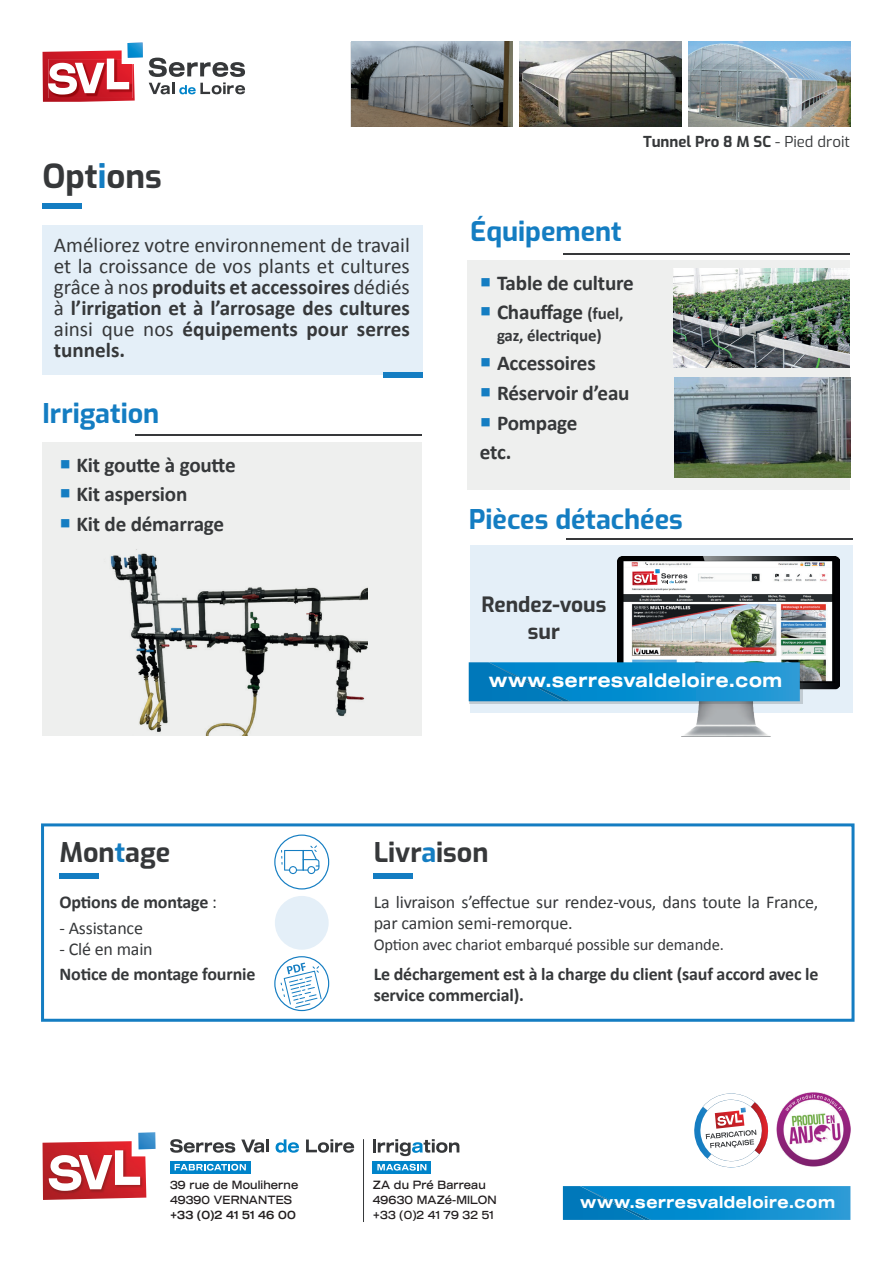
<style>
.page{position:relative;width:893px;height:1263px;background:#fff}
.page>*{position:absolute;margin:0;border:0;box-sizing:border-box;transform-origin:0 0}
.t1{font:700 33px "Exo";color:#36383a}
.t2{font:700 27px "Exo";color:#147dc2}
.t3{font:700 27px "Exo";color:#36383a}
.t4{font:21.15px/21.1px "Calibri";color:#36383a;text-align:justify}
.t5{font:700 21.15px/29.7px "Calibri";letter-spacing:-.01em;color:#36383a}
.t6{font:700 21px/27px "Exo";color:#36383a;text-align:center}
.t7{font:19.05px "Sequel 100 Wide 65 Wide";letter-spacing:.04em;color:#fff;scale:.9 1}
.t8{font:700 18px/21px "Calibri";letter-spacing:-.01em;color:#36383a}
.t9{font:18px/21px "Calibri";letter-spacing:-.01em;color:#36383a}
.t10{font:700 16.95px "Calibri";letter-spacing:-.01em;color:#36383a}
.t11{font:16.5px "Calibri";letter-spacing:-.01em;color:#36383a}
.t12{font:16.5px "Sequel 100 Wide 65 Wide";letter-spacing:.04em;color:#fff;scale:.9 1}
.t13{font:700 15px "Exo";color:#36383a}
.t14{font:11.7px/15px "Sequel 100 Wide 45 Wide";letter-spacing:.01em;color:#231f20;scale:.9 1}
.t15{font:11.7px "Sequel 100 Wide 55 Wide";letter-spacing:.01em;color:#231f20;scale:.9 1}
.s1{color:#147dc2}
.s2{font-weight:700}
.s3{font-weight:400}
.s4{font-size:16.95px}
</style>
<div class="page">
<svg style="left:43px;top:43px;width:100px;height:59px"></svg>
<svg style="left:149px;top:58px;width:96px;height:36px"></svg>
<div style="left:467px;top:261px;width:382px;height:229px;background:#eeefee"></div>
<div style="left:43px;top:442px;width:379px;height:294px;background:#eeefee"></div>
<div style="left:43px;top:203px;width:39px;height:6px;background:#147dc2"></div>
<div style="left:43px;top:225px;width:380px;height:150px;background:#e4eff8"></div>
<div style="left:383px;top:373px;width:40px;height:5px;background:#147dc2"></div>
<div style="left:470px;top:546px;width:383px;height:167px;background:#e4eff8"></div>
<img style="left:618px;top:556px;width:222px;height:180px">
<svg style="left:469px;top:663px;width:334px;height:40px"></svg>
<svg style="left:469px;top:662px;width:331px;height:39px;background:#0d8ccc"></svg>
<div style="left:630px;top:568px;width:58px;height:18px;background:#fff"></div>
<svg style="left:632px;top:569px;width:55px;height:16px"></svg>
<img style="left:43px;top:1141px;width:103px;height:59px">
<img style="left:138px;top:1132px;width:18px;height:17px">
<svg style="left:49px;top:1150px;width:91px;height:41px"></svg>
<svg style="left:170px;top:1139px;width:65px;height:14px"></svg>
<svg style="left:241px;top:1139px;width:28px;height:14px"></svg>
<svg style="left:276px;top:1139px;width:23px;height:14px"></svg>
<svg style="left:306px;top:1139px;width:48px;height:14px"></svg>
<div style="left:170px;top:1161px;width:81px;height:12px;background:#0084ca"></div>
<svg style="left:175px;top:1164px;width:71px;height:6px"></svg>
<hr style="left:363px;top:1139px;width:1px;height:83px;background:#36383a">
<svg style="left:563px;top:1186px;width:287px;height:34px;background:#0c8ccc"></svg>
<svg style="left:373px;top:1139px;width:86px;height:17px"></svg>
<svg style="left:373px;top:1161px;width:58px;height:12px"></svg>
<svg style="left:377px;top:1164px;width:49px;height:6px"></svg>
<svg style="left:694px;top:1093px;width:75px;height:75px"></svg>
<div style="left:274px;top:956px;width:55px;height:55px;border:1px solid #147dc2;border-radius:50%"></div>
<hr style="left:563px;top:253px;width:287px;height:2px;background:#36383a">
<img style="left:673px;top:268px;width:176px;height:100px">
<hr style="left:135px;top:434px;width:287px;height:2px;background:#36383a">
<img style="left:674px;top:378px;width:176px;height:99px">
<img style="left:110px;top:549px;width:257px;height:186px">
<hr style="left:566px;top:538px;width:287px;height:2px;background:#36383a">
<div style="left:41px;top:823px;width:813px;height:199px;border:3px solid #147dc2"></div>
<div style="left:60px;top:873px;width:39px;height:5px;background:#147dc2"></div>
<div style="left:374px;top:873px;width:39px;height:5px;background:#147dc2"></div>
<div style="left:275px;top:896px;width:54px;height:54px;background:#e4eff8;border-radius:50%"></div>
<div style="left:274px;top:834px;width:55px;height:55px;border:1px solid #147dc2;border-radius:50%"></div>
<svg style="left:281px;top:962px;width:41px;height:46px"></svg>
<svg style="left:281px;top:845px;width:38px;height:29px"></svg>
<img style="left:776px;top:1092px;width:74px;height:74px">
<img style="left:519px;top:42px;width:162px;height:85px">
<img style="left:688px;top:42px;width:162px;height:85px">
<img style="left:351px;top:42px;width:161px;height:85px">
<h1 class="t1" style="left:43px;top:151px;width:121px">Opt<span class="s1">i</span>ons</h1>
<p class="t4" style="left:54px;top:233px;width:358px">Améliorez votre environnement de travail et la croissance de vos plants et cultures grâce à nos <span class="s2">produits et accessoires</span> dédiés à <span class="s2">l’irrigation et à l’arrosage des cultures </span>ainsi que nos <span class="s2">équipements pour serres tunnels.</span></p>
<p class="t2" style="left:43px;top:392px;width:118px">Irrigation</p>
<p class="t5" style="left:60px;top:449px;width:178px"><span class="s1">○</span> Kit goutte à goutte</p>
<p class="t5" style="left:60px;top:479px;width:129px"><span class="s1">○</span> Kit aspersion</p>
<p class="t5" style="left:60px;top:508px;width:166px"><span class="s1">○</span> Kit de démarrage</p>
<p class="t13" style="left:643px;top:131px;width:208px">Tunnel Pro 8 M SC <span class="s3">- Pied droit</span></p>
<p class="t2" style="left:470px;top:211px;width:153px">Équipement</p>
<p class="t5" style="left:480px;top:267px;width:155px"><span class="s1">○</span> Table de culture</p>
<p class="t5" style="left:480px;top:297px;width:145px"><span class="s1">○</span> Chauffage <span class="s4">(fuel,</span></p>
<p class="t10" style="left:497px;top:323px;width:106px">gaz, électrique)</p>
<p class="t5" style="left:480px;top:348px;width:117px"><span class="s1">○</span> Accessoires</p>
<p class="t5" style="left:480px;top:377px;width:151px"><span class="s1">○</span> Réservoir d’eau</p>
<p class="t5" style="left:480px;top:407px;width:99px"><span class="s1">○</span> Pompage etc.</p>
<p class="t2" style="left:469px;top:499px;width:216px">Pièces détachées</p>
<p class="t6" style="left:481px;top:590px;width:126px">Rendez-vous sur</p>
<p class="t7" style="left:489px;top:667px;width:328px">www.serresvaldeloire.com</p>
<p class="t3" style="left:60px;top:831px;width:112px">Mon<span class="s1">t</span>age</p>
<p class="t8" style="left:60px;top:891px;width:159px">Options de montage <span class="s3">:</span></p>
<p class="t9" style="left:60px;top:917px;width:85px">- Assistance</p>
<p class="t9" style="left:60px;top:938px;width:95px">- Clé en main</p>
<p class="t8" style="left:60px;top:963px;width:197px">Notice de montage fournie</p>
<p class="t14" style="left:170px;top:1178px;width:144px">39 rue de Mouliherne<br>49390 VERNANTES</p>
<p class="t15" style="left:170px;top:1206px;width:141px">+33 (0)2 41 51 46 00</p>
<p class="t3" style="left:374px;top:831px;width:116px">Livr<span class="s1">a</span>ison</p>
<p class="t9" style="left:374px;top:891px;width:446px">La livraison s’effectue sur rendez-vous, dans toute la France, par camion semi-remorque.</p>
<p class="t11" style="left:374px;top:933px;width:352px">Option avec chariot embarqué possible sur demande.</p>
<p class="t8" style="left:374px;top:963px;width:446px">Le déchargement est à la charge du client (sauf accord avec le service commercial).</p>
<p class="t14" style="left:373px;top:1178px;width:139px">ZA du Pré Barreau<br>49630 MAZé-MILON +33 (0)2 41 79 32 51</p>
<p class="t12" style="left:580px;top:1190px;width:285px">www.serresvaldeloire.com</p>
</div>
